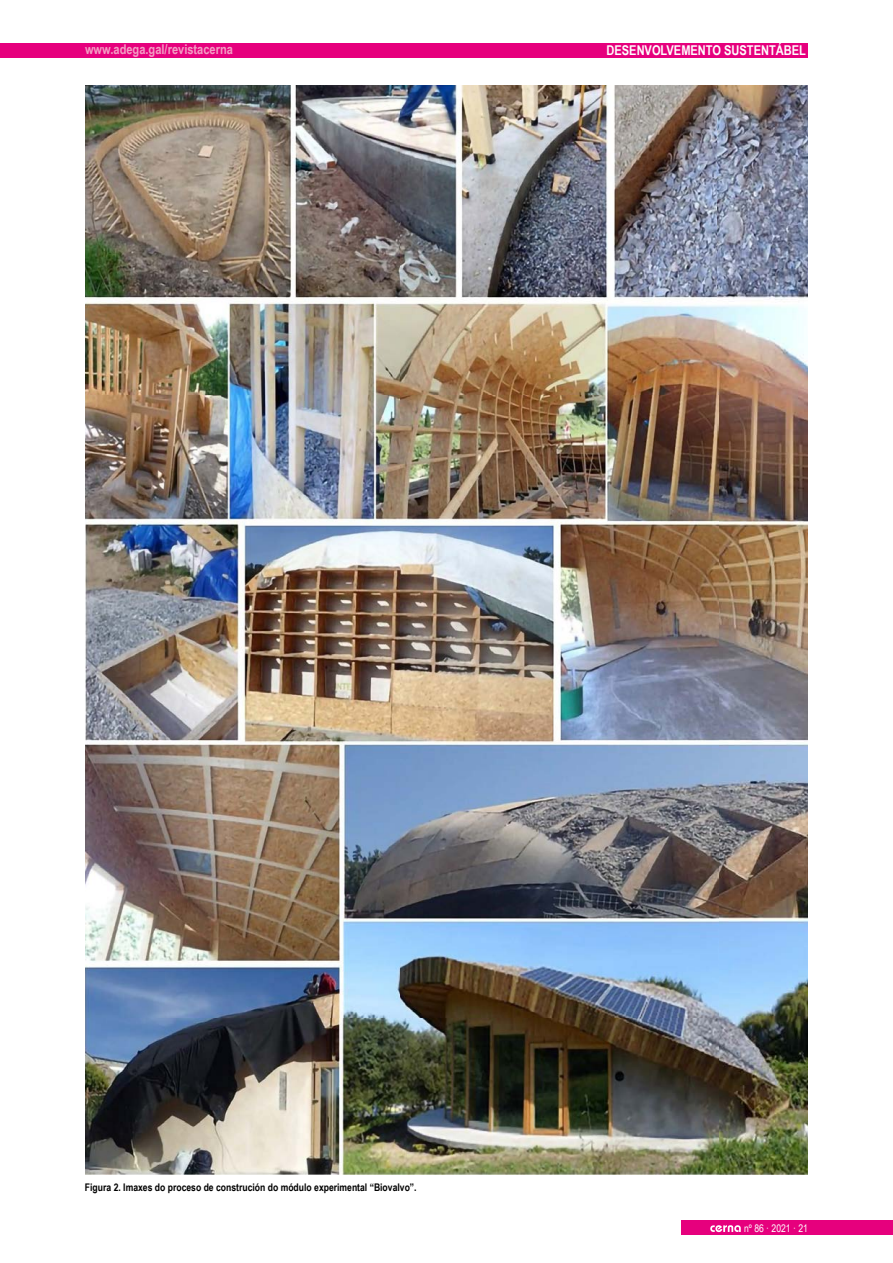
<style>
.page{position:relative;width:893px;height:1263px;background:#fff}
.page>*{position:absolute;margin:0;border:0;box-sizing:border-box;transform-origin:0 0}
.t1{font:700 13.5px "Arial Narrow";color:#f39fc5}
.t2{font:700 13.5px "Arial Narrow";color:#fff}
.t3{font:700 10.5px "Arial Narrow";color:#000}
.t4{font:10.5px "Arial Narrow";color:#fff}
</style>
<div class="page">
<div style="left:681px;top:1220px;width:212px;height:15px;background:#e6007d"></div>
<svg style="left:710px;top:1225px;width:31px;height:7px"></svg>
<img style="left:85px;top:85px;width:723px;height:1089px">
<div style="left:0;top:43px;width:808px;height:15px;background:#e6007d"></div>
<p class="t1" style="left:85px;top:39px;width:149px">www.adega.gal/revistacerna</p>
<p class="t2" style="left:606px;top:41px;width:201px">DESENVOLVEMENTO SUSTENTÁBEL</p>
<p class="t3" style="left:85px;top:1179px;width:333px">Figura 2. Imaxes do proceso de construción do módulo experimental “Biovalvo”.</p>
<p class="t4" style="left:744px;top:1220px;width:65px">nº 86 · 2021 · 21</p>
</div>
